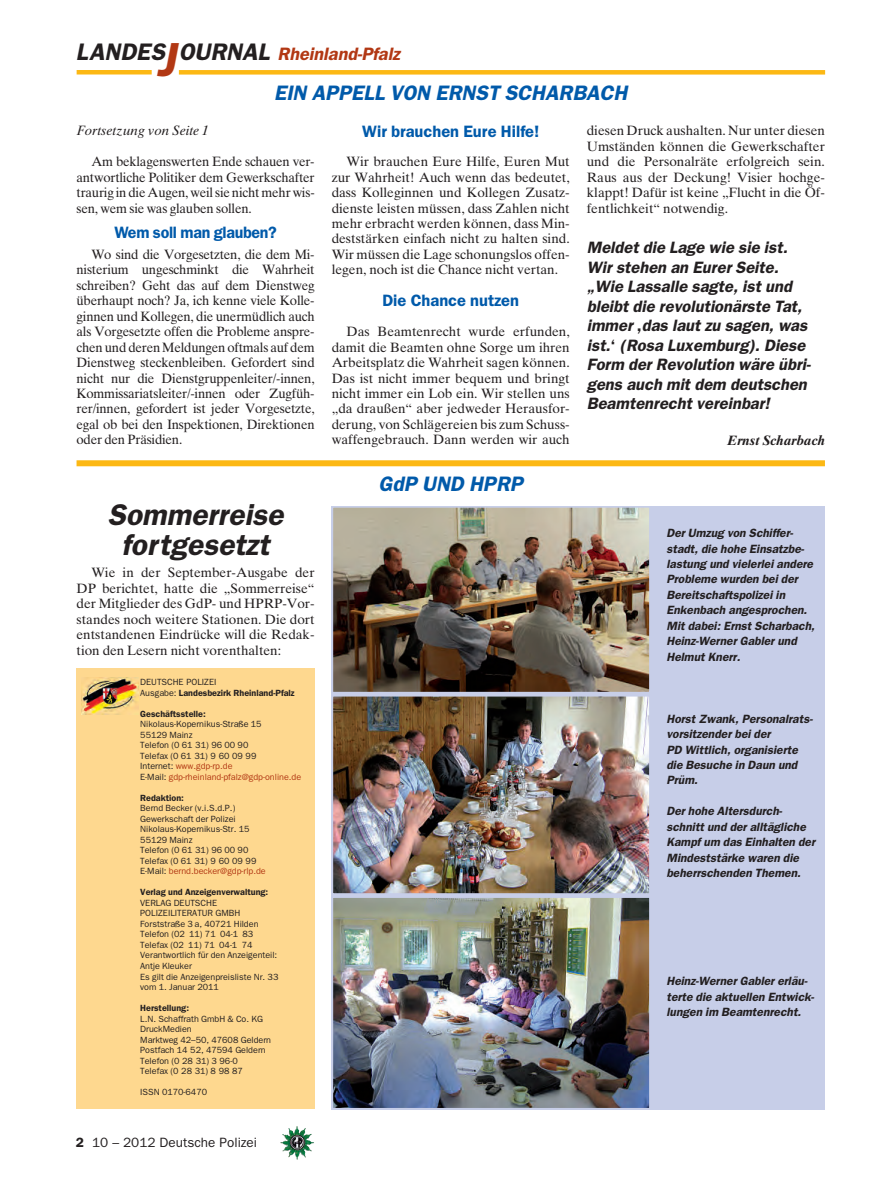
<style>
.page{position:relative;width:893px;height:1191px;background:#fff}
.page>*{position:absolute;margin:0;border:0;box-sizing:border-box;transform-origin:0 0}
.t1{font:30px/30px "Franklin Gothic Demi Oblique OV VOBZXB";color:#231f20;text-align:center}
.t2{font:21px "Franklin Gothic Demi Oblique OV VOBZXB";color:#015aaa}
.t3{font:18px "Franklin Gothic Demi Oblique OV VOBZXB";color:#b23814}
.t4{font:16.5px/19.5px "Franklin Gothic Demi Oblique OV VOBZXB";color:#231f20}
.t5{font:16.5px "Franklin Gothic Demi OV SOBZXB";color:#015aaa}
.t6{font:16.5px "Franklin Gothic Demi OV SOBZXB";letter-spacing:-.02em;color:#015aaa}
.t7{font:13.5px/15.5px "Times Ten Roman OV MOBZXB";color:#231f20;text-align:justify}
.t8{font:13.5px "Franklin Gothic Book OV TOBZXB";color:#231f20}
.t9{font:13.5px "Times Ten Italic OV LOBZXB";color:#231f20}
.t10{font:13.5px "Times Ten Bold Italic OV OOBZXB";color:#231f20}
.t11{font:12px/15.5px "Franklin Gothic Demi Oblique OV VOBZXB";color:#231f20}
.t12{font:9px/10.5px "Franklin Gothic Book OV TOBZXB";color:#231f20}
.t13{font:9px "Franklin Gothic Demi OV SOBZXB";color:#231f20}
.s1{font-size:24px;color:#231f20}
.s2{font-size:48px}
.s3{font-family:"Franklin Gothic Demi OV SOBZXB"}
.s4{font-family:"Franklin Gothic Book OV TOBZXB"}
.s5{color:#b23814}
</style>
<div class="page">
<img style="left:76px;top:70px;width:750px;height:1090px">
<h3 class="t3" style="left:76px;top:43px;width:326px"><span class="s1">LANDES</span><span class="s2">J</span><span class="s1">OURNAL</span> Rheinland-Pfalz</h3>
<h2 class="t2" style="left:274px;top:81px;width:355px">EIN APPELL VON ERNST SCHARBACH</h2>
<p class="t9" style="left:77px;top:126px;width:134px">Fortsetzung von Seite 1</p>
<p class="t5" style="left:362px;top:122px;width:179px">Wir brauchen Eure Hilfe!</p>
<p class="t7" style="left:332px;top:154px;width:240px;text-indent:15px">Wir brauchen Eure Hilfe, Euren Mut zur Wahrheit! Auch wenn das bedeutet, dass Kolleginnen und Kollegen Zusatz&shy;dienste leisten müssen, dass Zahlen nicht mehr erbracht werden können, dass Min&shy;deststärken einfach nicht zu halten sind.<br>Wir müssen die Lage schonungslos offen&shy;legen, noch ist die Chance nicht vertan.</p>
<p class="t5" style="left:382px;top:291px;width:138px">Die Chance nutzen</p>
<p class="t7" style="left:332px;top:324px;width:240px;text-indent:15px">Das Beamtenrecht wurde erfunden, damit die Beamten ohne Sorge um ihren Arbeitsplatz die Wahrheit sagen können.<br>Das ist nicht immer bequem und bringt nicht immer ein Lob ein. Wir stellen uns „da draußen“ aber jedweder Herausfor&shy;derung, von Schlägereien bis zum Schuss&shy;waffengebrauch. Dann werden wir auch</p>
<p class="t7" style="left:587px;top:123px;width:240px">diesen Druck aushalten. Nur unter diesen Umständen können die Gewerkschafter und die Personalräte erfolgreich sein.<br>Raus aus der Deckung! Visier hochge&shy;klappt! Dafür ist keine „Flucht in die Öf&shy;fentlichkeit“ notwendig.</p>
<p class="t4" style="left:587px;top:238px;width:226px">Meldet die Lage wie sie ist.<br>Wir stehen an Eurer Seite. „Wie Lassalle sagte, ist und bleibt die revolutionärste Tat, immer <span class="s3">,</span>das laut zu sagen, was ist.<span class="s3">‘</span> (Rosa Luxemburg). Diese<br>Form der Revolution wäre übri&shy;gens auch mit dem deutschen<br>Beamtenrecht vereinbar!</p>
<p class="t10" style="left:727px;top:435px;width:99px">Ernst Scharbach</p>
<p class="t7" style="left:77px;top:154px;width:240px;text-indent:15px">Am beklagenswerten Ende schauen ver&shy;antwortliche Politiker dem Gewerkschafter traurig in die Augen, weil sie nicht mehr wis&shy;sen, wem sie was glauben sollen.</p>
<p class="t6" style="left:114px;top:223px;width:164px">Wem soll man glauben?</p>
<p class="t7" style="left:77px;top:246px;width:240px;text-indent:15px">Wo sind die Vorgesetzten, die dem Mi&shy;nisterium ungeschminkt die Wahrheit schreiben? Geht das auf dem Dienstweg überhaupt noch? Ja, ich kenne viele Kolle&shy;ginnen und Kollegen, die unermüdlich auch als Vorgesetzte offen die Probleme anspre&shy;chen und deren Meldungen oftmals auf dem Dienstweg steckenbleiben. Gefordert sind nicht nur die Dienstgruppenleiter/-innen, Kommissariatsleiter/-innen oder Zugfüh&shy;rer/innen, gefordert ist jeder Vorgesetzte, egal ob bei den Inspektionen, Direktionen oder den Präsidien.</p>
<h1 class="t1" style="left:108px;top:500px;width:177px">Sommerreise fortgesetzt</h1>
<p class="t7" style="left:77px;top:565px;width:240px;text-indent:15px">Wie in der September-Ausgabe der DP berichtet, hatte die „Sommerreise“ der Mitglieder des GdP- und HPRP-Vor&shy;standes noch weitere Stationen. Die dort entstandenen Eindrücke will die Redak&shy;tion den Lesern nicht vorenthalten:</p>
<p class="t12" style="left:140px;top:677px;width:78px">DEUTSCHE POLIZEI</p>
<p class="t13" style="left:140px;top:687px;width:156px"><span class="s4">Ausgabe:</span> Landesbezirk Rheinland-Pfalz</p>
<p class="t13" style="left:140px;top:708px;width:67px">Geschäftsstelle:</p>
<p class="t12" style="left:140px;top:719px;width:162px">Nikolaus-Kopernikus-Straße 15<br>55129 Mainz<br>Telefon (0 61 31) 96 00 90<br>Telefax (0 61 31) 9 60 09 99<br>Internet: <span class="s5">www.gdp-rp.de<br></span>E-Mail: <span class="s5">gdp-rheinland-pfalz@gdp-online.de</span></p>
<p class="t13" style="left:140px;top:792px;width:45px">Redaktion:</p>
<p class="t12" style="left:140px;top:803px;width:127px">Bernd Becker (v.i.S.d.P.)<br>Gewerkschaft der Polizei<br>Nikolaus-Kopernikus-Str. 15<br>55129 Mainz<br>Telefon (0 61 31) 96 00 90<br>Telefax (0 61 31) 9 60 09 99<br>E-Mail: <span class="s5">bernd.becker@gdp-rlp.de</span></p>
<p class="t13" style="left:140px;top:887px;width:130px">Verlag und Anzeigenverwaltung:</p>
<p class="t12" style="left:140px;top:897px;width:140px">VERLAG DEUTSCHE<br>POLIZEILITERATUR GMBH<br>Forststraße 3 a, 40721 Hilden<br>Telefon (02 11) 71 04-1 83<br>Telefax (02 11) 71 04-1 74<br>Verantwortlich für den Anzeigenteil:<br>Antje Kleuker<br>Es gilt die Anzeigenpreisliste Nr. 33 vom 1. Januar 2011</p>
<p class="t13" style="left:140px;top:1002px;width:50px">Herstellung:</p>
<p class="t12" style="left:140px;top:1013px;width:132px">L.N. Schaffrath GmbH &amp; Co. KG<br>DruckMedien<br>Marktweg 42–50, 47608 Geldern<br>Postfach 14 52, 47594 Geldern<br>Telefon (0 28 31) 3 96-0<br>Telefax (0 28 31) 8 98 87</p>
<p class="t12" style="left:140px;top:1086px;width:68px">ISSN 0170-6470</p>
<p class="t8" style="left:76px;top:1134px;width:183px"><span class="s3">2</span> 10 – 2012 Deutsche Polizei</p>
<h2 class="t2" style="left:379px;top:472px;width:146px">GdP UND HPRP</h2>
<p class="t11" style="left:666px;top:525px;width:150px">Der Umzug von Schiffer&shy;stadt, die hohe Einsatzbe&shy;lastung und vielerlei andere<br>Probleme wurden bei der<br>Bereitschaftspolizei in<br>Enkenbach angesprochen.<br>Mit dabei: Ernst Scharbach,<br>Heinz-Werner Gabler und<br>Helmut Knerr.</p>
<p class="t11" style="left:666px;top:710px;width:148px">Horst Zwank, Personalrats&shy;vorsitzender bei der<br>PD Wittlich, organisierte die Besuche in Daun und<br>Prüm.</p>
<p class="t11" style="left:666px;top:803px;width:150px">Der hohe Altersdurch&shy;schnitt und der alltägliche<br>Kampf um das Einhalten der<br>Mindeststärke waren die beherrschenden Themen.</p>
<p class="t11" style="left:666px;top:973px;width:150px">Heinz-Werner Gabler erläu&shy;terte die aktuellen Entwick&shy;lungen im Beamtenrecht.</p>
</div>
